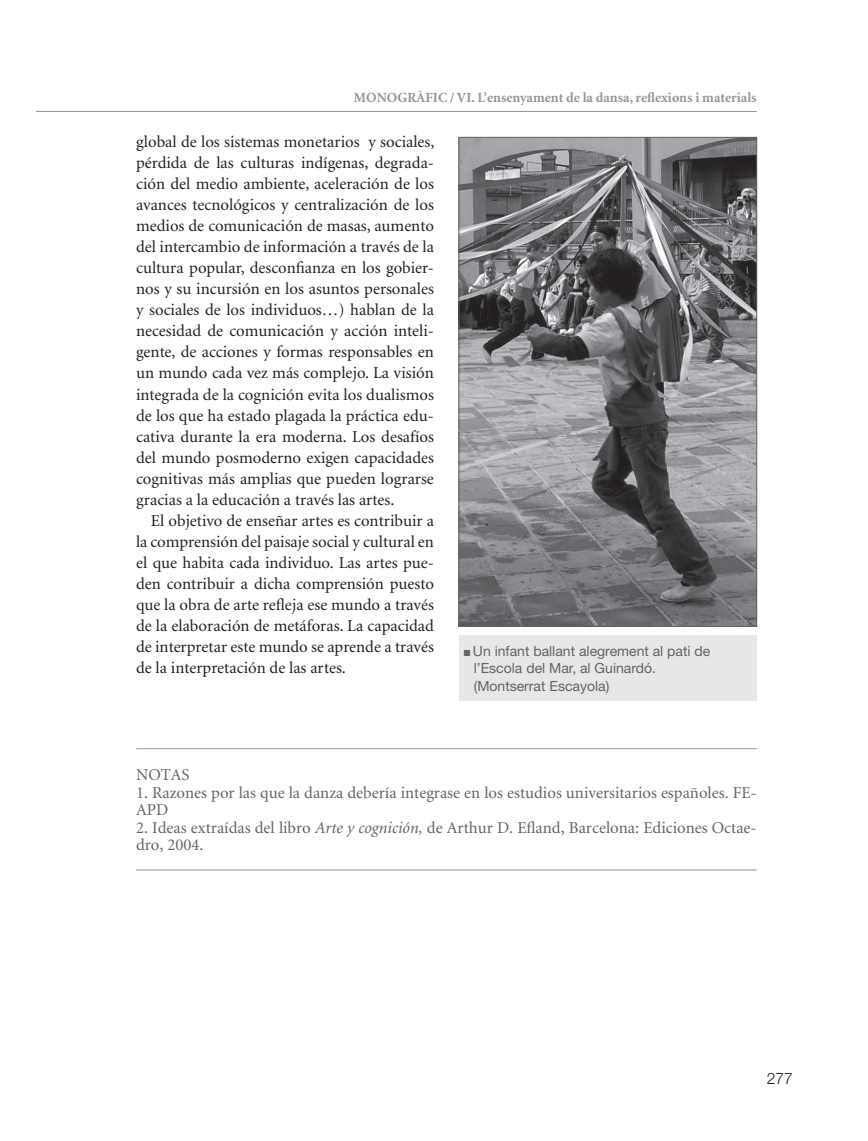
<style>
.page{position:relative;width:868px;height:1141px;background:#fff}
.page>*{position:absolute;margin:0;border:0;box-sizing:border-box;transform-origin:0 0}
.t1{font:16.62px "Minion";color:#231f20}
.t2{font:16.62px/17.5px "Minion";color:#636366}
.t3{font:300 15.75px "Helvetica Neue";color:#231f20}
.t4{font:14px/17.5px "Helvetica Neue";color:#636366}
.t5{font:700 14px "Minion";color:#939598}
.s1{font-style:italic}
</style>
<div class="page">
<hr style="left:37px;top:111px;width:719px;height:1px;background:#939598">
<img style="left:460px;top:139px;width:294px;height:485px">
<div style="left:458px;top:137px;width:298px;height:489px;border:1px solid #636366"></div>
<div style="left:458px;top:634px;width:298px;height:66px;background:#e6e7e9"></div>
<hr style="left:136px;top:748px;width:620px;height:1px;background:#939598">
<hr style="left:136px;top:869px;width:620px;height:1px;background:#939598">
<p class="t5" style="left:354px;top:90px;width:404px">MONOGRÀFIC / VI. L’ensenyament de la dansa, reflexions i materials</p>
<p class="t1" style="left:136px;top:134px;width:300px">global de los sistemas monetarios y sociales,</p>
<p class="t1" style="left:136px;top:155px;width:299px">pérdida de las culturas indígenas, degrada-</p>
<p class="t1" style="left:136px;top:176px;width:299px">ción del medio ambiente, aceleración de los</p>
<p class="t1" style="left:136px;top:197px;width:299px">avances tecnológicos y centralización de los</p>
<p class="t1" style="left:136px;top:218px;width:299px">medios de comunicación de masas, aumento</p>
<p class="t1" style="left:136px;top:239px;width:299px">del intercambio de información a través de la</p>
<p class="t1" style="left:136px;top:260px;width:299px">cultura popular, desconfianza en los gobier-</p>
<p class="t1" style="left:136px;top:281px;width:299px">nos y su incursión en los asuntos personales</p>
<p class="t1" style="left:136px;top:302px;width:299px">y sociales de los individuos…) hablan de la</p>
<p class="t1" style="left:136px;top:323px;width:299px">necesidad de comunicación y acción inteli-</p>
<p class="t1" style="left:136px;top:344px;width:299px">gente, de acciones y formas responsables en</p>
<p class="t1" style="left:136px;top:365px;width:299px">un mundo cada vez más complejo. La visión</p>
<p class="t1" style="left:136px;top:386px;width:299px">integrada de la cognición evita los dualismos</p>
<p class="t1" style="left:136px;top:407px;width:299px">de los que ha estado plagada la práctica edu-</p>
<p class="t1" style="left:136px;top:428px;width:299px">cativa durante la era moderna. Los desafíos</p>
<p class="t1" style="left:136px;top:449px;width:299px">del mundo posmoderno exigen capacidades</p>
<p class="t1" style="left:136px;top:470px;width:299px">cognitivas más amplias que pueden lograrse</p>
<p class="t1" style="left:136px;top:491px;width:260px">gracias a la educación a través las artes.</p>
<p class="t1" style="left:151px;top:512px;width:284px">El objetivo de enseñar artes es contribuir a</p>
<p class="t1" style="left:136px;top:533px;width:299px">la comprensión del paisaje social y cultural en</p>
<p class="t1" style="left:136px;top:554px;width:299px">el que habita cada individuo. Las artes pue-</p>
<p class="t1" style="left:136px;top:575px;width:299px">den contribuir a dicha comprensión puesto</p>
<p class="t1" style="left:136px;top:596px;width:299px">que la obra de arte refleja ese mundo a través</p>
<p class="t1" style="left:136px;top:617px;width:299px">de la elaboración de metáforas. La capacidad</p>
<p class="t1" style="left:136px;top:638px;width:299px">de interpretar este mundo se aprende a través</p>
<p class="t1" style="left:136px;top:659px;width:211px">de la interpretación de las artes.</p>
<p class="t4" style="left:473px;top:641px;width:238px;text-indent:-10px">■ Un infant ballant alegrement al pati de l’Escola del Mar, al Guinardó. (Montserrat Escayola)</p>
<p class="t2" style="left:136px;top:766px;width:55px">NOTAS</p>
<p class="t2" style="left:136px;top:784px;width:622px">1. Razones por las que la danza debería integrase en los estudios universitarios españoles. FE-<br>APD</p>
<p class="t2" style="left:136px;top:819px;width:622px">2. Ideas extraídas del libro <span class="s1">Arte y cognición,</span> de Arthur D. Efland, Barcelona: Ediciones Octae&shy;dro, 2004.</p>
<p class="t3" style="left:766px;top:1068px;width:28px">277</p>
</div>
